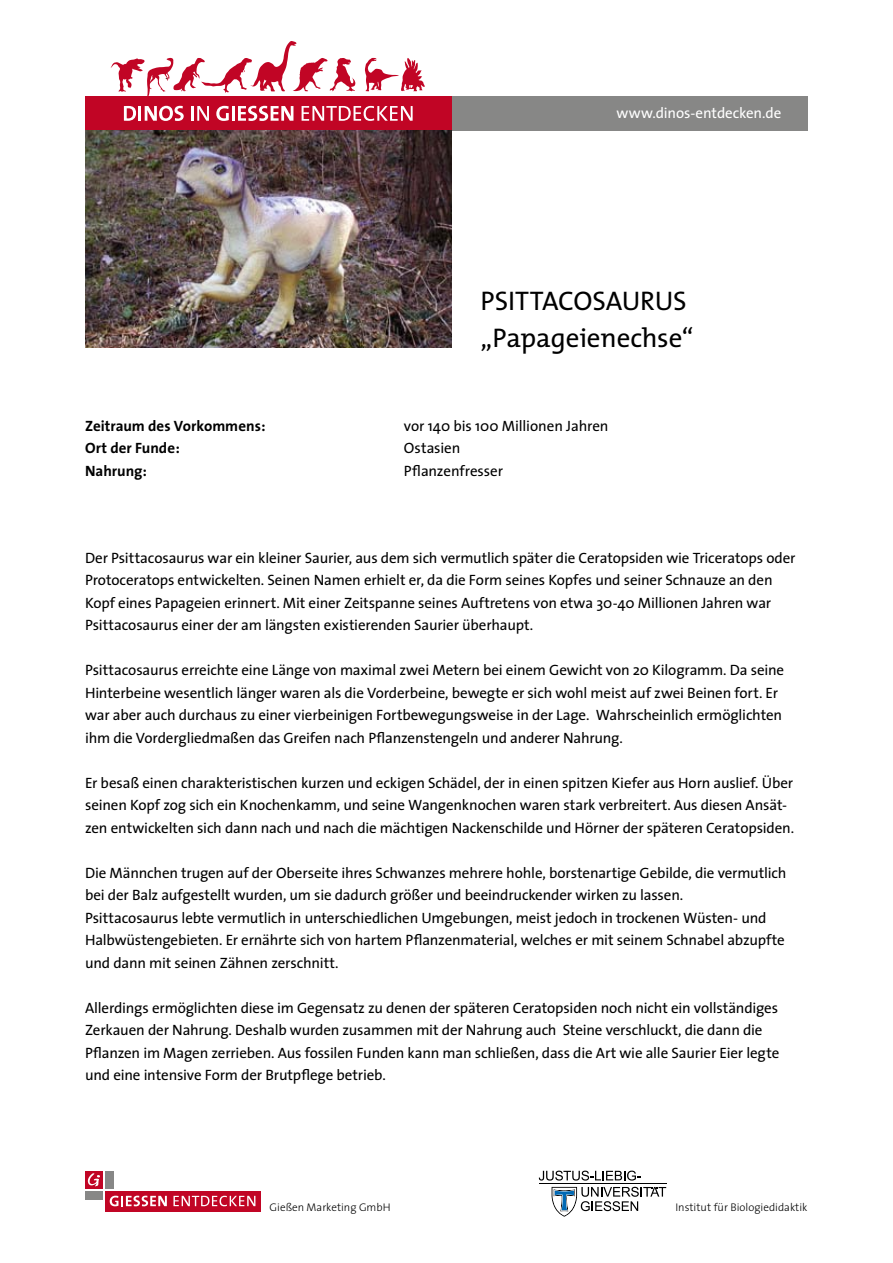
<style>
.page{position:relative;width:893px;height:1263px;background:#fff}
.page>*{position:absolute;margin:0;border:0;box-sizing:border-box;transform-origin:0 0}
.t1{font:27px/37.5px "The Mix";letter-spacing:-.005em;color:#000}
.t2{font:15px/22.5px "The Sans";letter-spacing:-.01em;color:#000}
.t3{font:700 15px "The Sans";color:#000}
.t4{font:15px "The Sans";letter-spacing:-.005em;color:#fff}
.t5{font:300 11.1px "The Sans";color:#000}
</style>
<div class="page">
<div style="left:434px;top:96px;width:374px;height:35px;background:#878786"></div>
<div style="left:85px;top:96px;width:366px;height:35px;background:#c10525"></div>
<svg style="left:111px;top:41px;width:314px;height:80px"></svg>
<hr style="left:539px;top:1183px;width:127px;height:1px;background:#000">
<svg style="left:539px;top:1170px;width:102px;height:10px"></svg>
<svg style="left:552px;top:1187px;width:114px;height:29px"></svg>
<div style="left:105px;top:1171px;width:9px;height:18px;background:#878786"></div>
<div style="left:85px;top:1191px;width:18px;height:8px;background:#878786"></div>
<div style="left:85px;top:1171px;width:18px;height:18px;background:#c10525"></div>
<svg style="left:88px;top:1173px;width:12px;height:13px"></svg>
<div style="left:105px;top:1190px;width:155px;height:21px;background:#c10525"></div>
<svg style="left:173px;top:1196px;width:82px;height:10px"></svg>
<svg style="left:110px;top:1196px;width:57px;height:10px"></svg>
<img style="left:85px;top:131px;width:367px;height:216px">
<p class="t4" style="left:617px;top:100px;width:166px">www.dinos-entdecken.de</p>
<h1 class="t1" style="left:480px;top:282px;width:214px">PSITTACOSAURUS „PAPAGEIENECHSE“</h1>
<p class="t3" style="left:85px;top:413px;width:182px">Zeitraum des Vorkommens:</p>
<p class="t2" style="left:404px;top:414px;width:206px">vor 140 bis 100 Millionen Jahren</p>
<p class="t3" style="left:85px;top:436px;width:96px">Ort der Funde:</p>
<p class="t2" style="left:404px;top:437px;width:58px">Ostasien</p>
<p class="t3" style="left:85px;top:458px;width:64px">Nahrung:</p>
<p class="t2" style="left:404px;top:459px;width:101px">Pflanzenfresser</p>
<p class="t2" style="left:85px;top:546px;width:712px">Der Psittacosaurus war ein kleiner Saurier, aus dem sich vermutlich später die Ceratopsiden wie Triceratops oder Protoceratops entwickelten. Seinen Namen erhielt er, da die Form seines Kopfes und seiner Schnauze an den Kopf eines Papageien erinnert. Mit einer Zeitspanne seines Auftretens von etwa 30-40 Millionen Jahren war Psittacosaurus einer der am längsten existierenden Saurier überhaupt.</p>
<p class="t2" style="left:85px;top:658px;width:701px">Psittacosaurus erreichte eine Länge von maximal zwei Metern bei einem Gewicht von 20 Kilogramm. Da seine Hinterbeine wesentlich länger waren als die Vorderbeine, bewegte er sich wohl meist auf zwei Beinen fort. Er war aber auch durchaus zu einer vierbeinigen Fortbewegungsweise in der Lage. Wahrscheinlich ermöglichten ihm die Vordergliedmaßen das Greifen nach Pflanzenstengeln und anderer Nahrung.</p>
<p class="t2" style="left:85px;top:771px;width:711px">Er besaß einen charakteristischen kurzen und eckigen Schädel, der in einen spitzen Kiefer aus Horn auslief. Über seinen Kopf zog sich ein Knochenkamm, und seine Wangenknochen waren stark verbreitert. Aus diesen Ansät&shy;zen entwickelten sich dann nach und nach die mächtigen Nackenschilde und Hörner der späteren Ceratopsiden.</p>
<p class="t2" style="left:85px;top:861px;width:703px">Die Männchen trugen auf der Oberseite ihres Schwanzes mehrere hohle, borstenartige Gebilde, die vermutlich bei der Balz aufgestellt wurden, um sie dadurch größer und beeindruckender wirken zu lassen.<br>Psittacosaurus lebte vermutlich in unterschiedlichen Umgebungen, meist jedoch in trockenen Wüsten- und Halbwüstengebieten. Er ernährte sich von hartem Pflanzenmaterial, welches er mit seinem Schnabel abzupfte und dann mit seinen Zähnen zerschnitt.</p>
<p class="t2" style="left:85px;top:996px;width:696px">Allerdings ermöglichten diese im Gegensatz zu denen der späteren Ceratopsiden noch nicht ein vollständiges Zerkauen der Nahrung. Deshalb wurden zusammen mit der Nahrung auch Steine verschluckt, die dann die Pflanzen im Magen zerrieben. Aus fossilen Funden kann man schließen, dass die Art wie alle Saurier Eier legte und eine intensive Form der Brutpflege betrieb.</p>
<p class="t5" style="left:270px;top:1198px;width:123px">Gießen Marketing GmbH</p>
<p class="t5" style="left:675px;top:1198px;width:134px">Institut für Biologiedidaktik</p>
</div>
